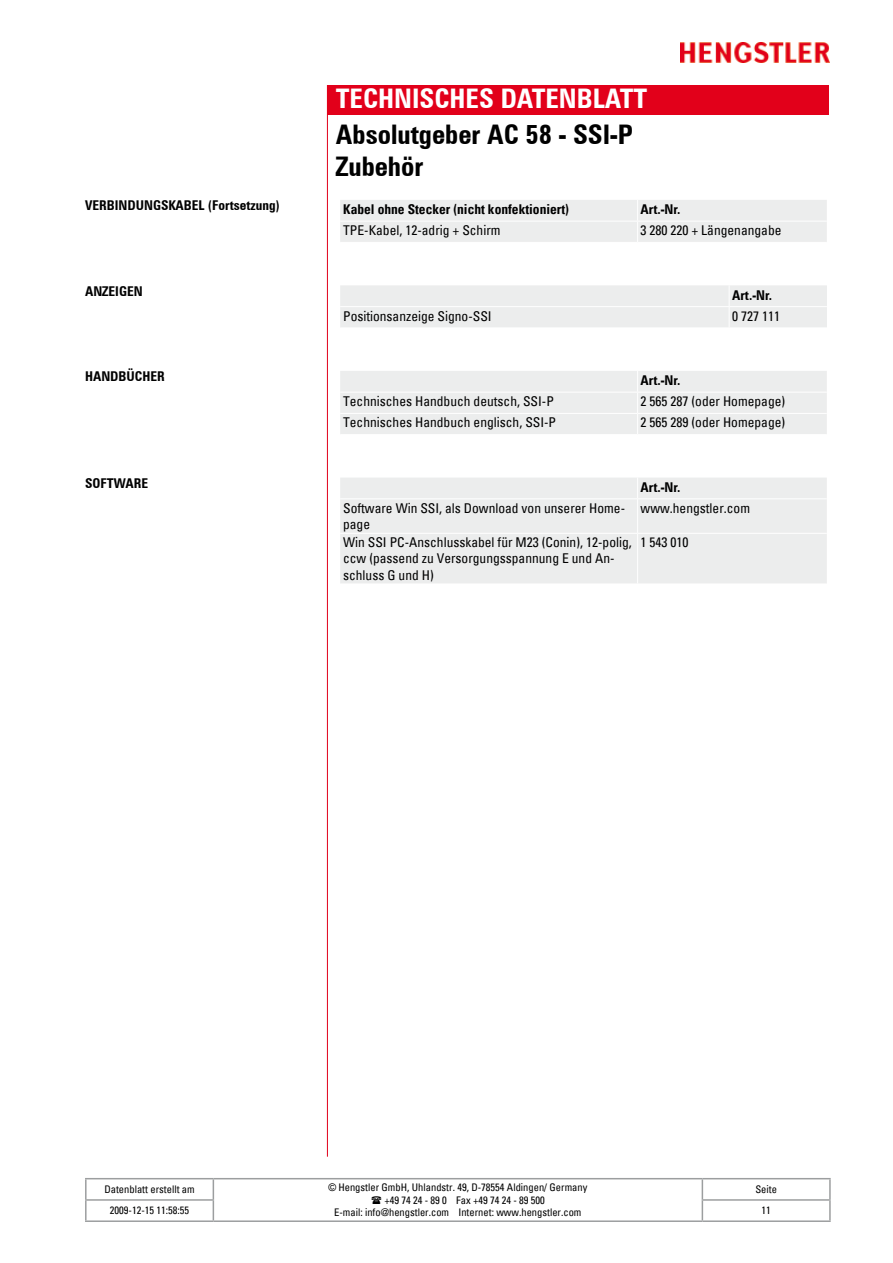
<style>
.page{position:relative;width:893px;height:1263px;background:#fff}
.page>*{position:absolute;margin:0;border:0;box-sizing:border-box;transform-origin:0 0}
.t1{font:700 condensed 27px/32.4px "Zurich BT";color:#000}
.t2{font:700 condensed 27px "Zurich BT";color:#fff}
.t3{font:condensed 13.5px/16.2px "Univers";color:#000}
.t4{font:700 condensed 13.5px "Zurich BT";color:#000}
.t5{font:700 condensed 13.5px "Univers";color:#000}
.t6{font:condensed 10.5px "Univers";color:#000}
.s1{font-family:"Arial";font-stretch:normal}
</style>
<div class="page">
<img style="left:680px;top:43px;width:149px;height:20px">
<div style="left:327px;top:85px;width:502px;height:30px;background:#e2001a"></div>
<hr style="left:327px;top:85px;width:1px;height:1072px;background:#e2001a">
<hr style="left:85px;top:1178px;width:128px;height:1px;background:#9c9e9f">
<hr style="left:85px;top:1179px;width:2px;height:20px;background:#9c9e9f">
<hr style="left:213px;top:1178px;width:489px;height:1px;background:#9c9e9f">
<hr style="left:702px;top:1178px;width:129px;height:1px;background:#9c9e9f">
<hr style="left:829px;top:1179px;width:2px;height:20px;background:#9c9e9f">
<hr style="left:85px;top:1199px;width:129px;height:2px;background:#9c9e9f">
<svg style="left:85px;top:1201px;width:2px;height:19px"></svg>
<svg style="left:213px;top:1179px;width:1px;height:41px"></svg>
<hr style="left:702px;top:1199px;width:129px;height:2px;background:#9c9e9f">
<svg style="left:702px;top:1179px;width:1px;height:41px"></svg>
<svg style="left:829px;top:1201px;width:2px;height:19px"></svg>
<hr style="left:85px;top:1220px;width:128px;height:2px;background:#9c9e9f">
<hr style="left:213px;top:1220px;width:489px;height:2px;background:#9c9e9f">
<hr style="left:702px;top:1220px;width:129px;height:2px;background:#9c9e9f">
<div style="left:340px;top:200px;width:487px;height:42px;background:#eceded"></div>
<div style="left:340px;top:285px;width:487px;height:42px;background:#eceded"></div>
<div style="left:340px;top:371px;width:487px;height:63px;background:#eceded"></div>
<div style="left:340px;top:478px;width:487px;height:105px;background:#eceded"></div>
<svg style="left:637px;top:478px;width:1px;height:20px"></svg>
<hr style="left:340px;top:498px;width:298px;height:1px;background:#fff">
<hr style="left:638px;top:498px;width:189px;height:1px;background:#fff">
<hr style="left:637px;top:499px;width:1px;height:34px;background:#fff">
<hr style="left:340px;top:533px;width:298px;height:1px;background:#fff">
<hr style="left:638px;top:533px;width:189px;height:1px;background:#fff">
<hr style="left:637px;top:534px;width:1px;height:49px;background:#fff">
<p class="t4" style="left:85px;top:197px;width:16px">Verbindungskabel</p>
<p class="t4" style="left:208px;top:197px;width:73px">(Fortsetzung)</p>
<h1 class="t2" style="left:336px;top:82px;width:313px">TECHNISCHES DATENBLATT</h1>
<h1 class="t1" style="left:336px;top:118px;width:298px">Absolutgeber AC 58 - SSI-P<br>Zubehör</h1>
<p class="t5" style="left:343px;top:201px;width:227px">Kabel ohne Stecker (nicht konfektioniert)</p>
<p class="t4" style="left:641px;top:201px;width:41px">Art.-Nr.</p>
<p class="t3" style="left:343px;top:222px;width:159px">TPE-Kabel, 12-adrig + Schirm</p>
<p class="t3" style="left:641px;top:222px;width:142px">3 280 220 + Längenangabe</p>
<p class="t4" style="left:85px;top:283px;width:17px">Anzeigen</p>
<p class="t4" style="left:732px;top:287px;width:41px">Art.-Nr.</p>
<p class="t3" style="left:343px;top:307px;width:150px">Positionsanzeige Signo-SSI</p>
<p class="t3" style="left:732px;top:307px;width:49px">0 727 111</p>
<p class="t4" style="left:85px;top:368px;width:17px">Handbücher</p>
<p class="t4" style="left:641px;top:372px;width:41px">Art.-Nr.</p>
<p class="t3" style="left:343px;top:393px;width:212px">Technisches Handbuch deutsch, SSI-P</p>
<p class="t3" style="left:641px;top:393px;width:146px">2 565 287 (oder Homepage)</p>
<p class="t3" style="left:343px;top:414px;width:214px">Technisches Handbuch englisch, SSI-P</p>
<p class="t3" style="left:641px;top:414px;width:146px">2 565 289 (oder Homepage)</p>
<p class="t4" style="left:85px;top:475px;width:49px">Software</p>
<p class="t4" style="left:641px;top:479px;width:41px">Art.-Nr.</p>
<p class="t3" style="left:343px;top:500px;width:283px">Software Win SSI, als Download von unserer Home&shy;page</p>
<p class="t3" style="left:641px;top:500px;width:111px">www.hengstler.com</p>
<p class="t3" style="left:343px;top:534px;width:290px">Win SSI PC-Anschlusskabel für M23 (Conin), 12-polig, ccw (passend zu Versorgungsspannung E und An&shy;schluss G und H)</p>
<p class="t3" style="left:641px;top:534px;width:49px">1 543 010</p>
<p class="t6" style="left:104px;top:1182px;width:92px">Datenblatt erstellt am</p>
<p class="t6" style="left:328px;top:1180px;width:261px"><span class="s1">©</span> Hengstler GmbH, Uhlandstr. 49, D-78554 Aldingen/ Germany</p>
<p class="t6" style="left:385px;top:1193px;width:162px">+49 74 24 - 89 0 Fax +49 74 24 - 89 500</p>
<p class="t6" style="left:334px;top:1206px;width:249px">E-mail: info@hengstler.com Internet: www.hengstler.com</p>
<p class="t6" style="left:755px;top:1182px;width:23px">Seite</p>
<p class="t6" style="left:110px;top:1204px;width:81px">2009-12-15 11:58:55</p>
<p class="t6" style="left:761px;top:1204px;width:11px">11</p>
</div>
